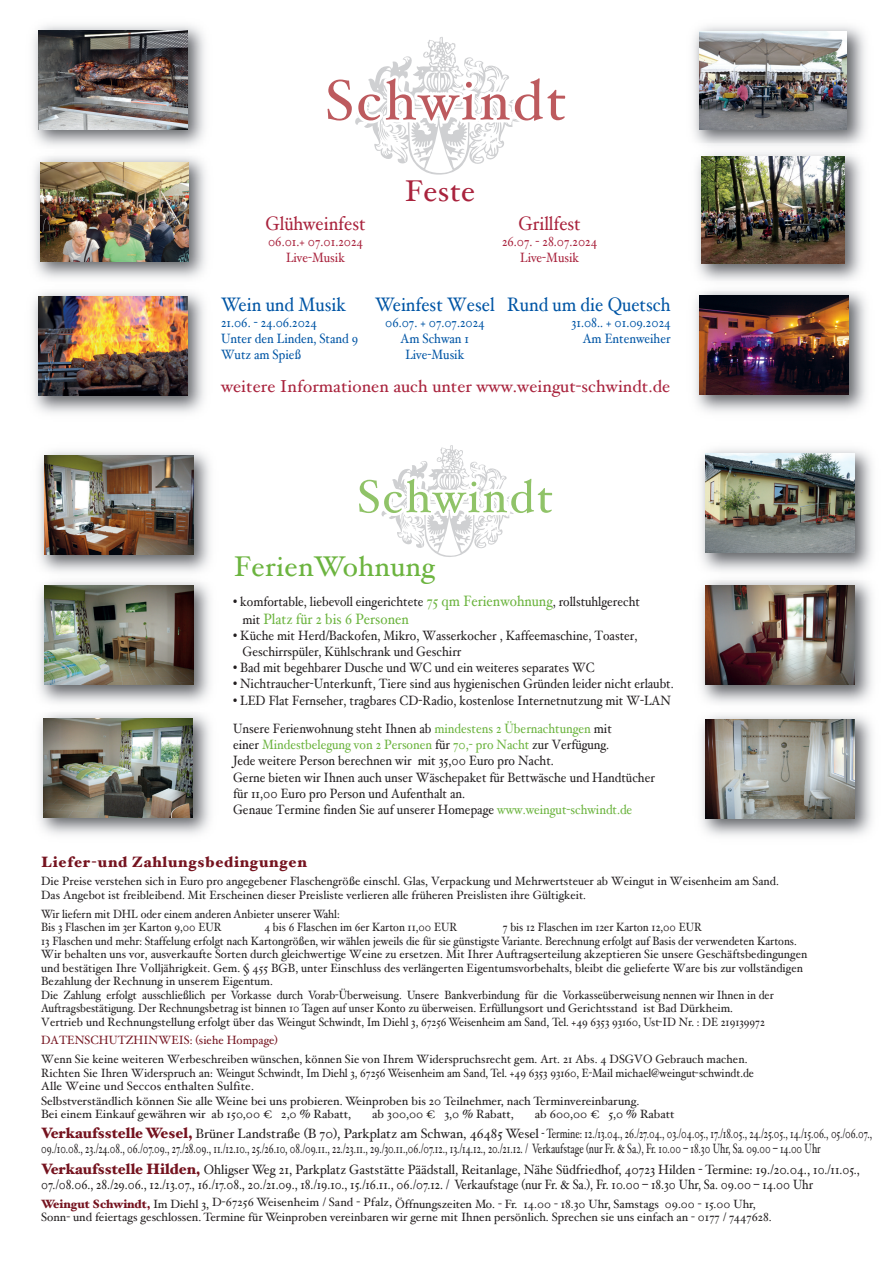
<style>
.page{position:relative;width:893px;height:1263px;background:#fff}
.page>*{position:absolute;margin:0;border:0;box-sizing:border-box;transform-origin:0 0}
.t1{font:30px "Hoefler Text";letter-spacing:.01em;color:#a9233d}
.t2{font:28.5px "Hoefler Text";letter-spacing:.01em;color:#6cb43f}
.t3{font:19.5px "Hoefler Text";color:#0155a5;scale:.9 1}
.t4{font:19.5px "Hoefler Text";color:#a9233d;scale:.9 1}
.t5{font:17.25px "Hoefler Text";letter-spacing:.005em;color:#a9233d}
.t6{font:900 15px "Hoefler Text";letter-spacing:.05em;color:#75131f}
.t7{font:15px "Hoefler Text";color:#6cb43f;scale:.9 1}
.t8{font:13.5px/16.2px "Hoefler Text";color:#231f20;scale:.9 1}
.t9{font:13.5px/15px "Hoefler Text";color:#231f20}
.t10{font:13.5px/15px "Hoefler Text";color:#231f20;scale:.93 1}
.t11{font:13.5px "Hoefler Text";color:#0155a5;scale:.9 1}
.t12{font:13.5px "Hoefler Text";color:#a9233d;scale:.9 1}
.t13{font:12px/13.5px "Hoefler Text";color:#231f20;scale:.9 1}
.t14{font:12px/13.8px "Hoefler Text";color:#231f20;scale:.95 1}
.t15{font:12px/13.5px "Hoefler Text";color:#231f20}
.t16{font:12px "Hoefler Text";letter-spacing:.005em;color:#75131f;scale:.95 1}
.s1{font-size:15px;color:#6cb43f}
.s2{font-size:13.5px;color:#231f20}
.s3{color:#6cb43f}
.s4{font-weight:900;font-size:15px;color:#75131f}
.s5{font-weight:900;color:#75131f}
</style>
<div class="page">
<svg style="left:327px;top:37px;width:239px;height:138px"></svg>
<img style="left:39px;top:451px;width:171px;height:121px">
<img style="left:44px;top:455px;width:149px;height:99px">
<img style="left:39px;top:713px;width:171px;height:122px">
<img style="left:44px;top:718px;width:149px;height:100px">
<img style="left:39px;top:582px;width:171px;height:121px">
<img style="left:44px;top:586px;width:149px;height:99px">
<img style="left:701px;top:580px;width:171px;height:123px">
<img style="left:705px;top:585px;width:149px;height:100px">
<img style="left:701px;top:449px;width:171px;height:122px">
<img style="left:705px;top:453px;width:149px;height:100px">
<img style="left:701px;top:715px;width:171px;height:121px">
<img style="left:706px;top:719px;width:149px;height:99px">
<img style="left:695px;top:291px;width:171px;height:121px">
<img style="left:700px;top:296px;width:149px;height:99px">
<img style="left:693px;top:26px;width:172px;height:255px">
<img style="left:699px;top:31px;width:148px;height:98px">
<img style="left:693px;top:143px;width:172px;height:14px">
<img style="left:701px;top:156px;width:143px;height:108px">
<img style="left:34px;top:156px;width:172px;height:123px">
<img style="left:40px;top:162px;width:149px;height:99px">
<img style="left:33px;top:292px;width:171px;height:121px">
<img style="left:38px;top:296px;width:149px;height:99px">
<img style="left:33px;top:25px;width:172px;height:121px">
<img style="left:39px;top:30px;width:149px;height:99px">
<svg style="left:359px;top:445px;width:194px;height:112px"></svg>
<h1 class="t1" style="left:405px;top:173px;width:71px">Feste</h1>
<h3 class="t4" style="left:265px;top:212px;width:113px">Glühweinfest</h3>
<h3 class="t4" style="left:519px;top:212px;width:71px">Grillfest</h3>
<p class="t12" style="left:268px;top:234px;width:107px">06.01.+ 07.01.2024</p>
<p class="t12" style="left:502px;top:234px;width:107px">26.07. - 28.07.2024</p>
<p class="t12" style="left:286px;top:250px;width:67px">Live-Musik</p>
<p class="t12" style="left:520px;top:250px;width:67px">Live-Musik</p>
<h3 class="t3" style="left:221px;top:292px;width:140px">Wein und Musik</h3>
<h3 class="t3" style="left:375px;top:292px;width:330px">Weinfest Wesel Rund um die Quetsch</h3>
<p class="t11" style="left:221px;top:314px;width:108px">21.06. - 24.06.2024</p>
<p class="t11" style="left:385px;top:314px;width:112px">06.07. + 07.07.2024</p>
<p class="t11" style="left:571px;top:314px;width:112px">31.08.. + 01.09.2024</p>
<p class="t11" style="left:221px;top:330px;width:154px">Unter den Linden, Stand 9</p>
<p class="t11" style="left:400px;top:330px;width:78px">Am Schwan 1</p>
<p class="t11" style="left:583px;top:330px;width:99px">Am Entenweiher</p>
<p class="t11" style="left:221px;top:347px;width:91px">Wutz am Spieß</p>
<p class="t11" style="left:405px;top:347px;width:67px">Live-Musik</p>
<h3 class="t5" style="left:221px;top:376px;width:451px">weitere Informationen auch unter www.weingut-schwindt.de</h3>
<h2 class="t2" style="left:234px;top:550px;width:202px">FerienWohnung</h2>
<p class="t8" style="left:233px;top:593px;width:454px">• komfortable, liebevoll eingerichtete <span class="s1">75 qm Ferienwohnung</span>, rollstuhlgerecht</p>
<p class="t7" style="left:242px;top:610px;width:186px"><span class="s2">mit</span> Platz für 2 bis 6 Personen</p>
<p class="t8" style="left:242px;top:627px;width:440px;text-indent:-9px">• Küche mit Herd/Backofen, Mikro, Wasserkocher , Kaffeemaschine, Toaster,<br>Geschirrspüler, Kühlschrank und Geschirr</p>
<p class="t8" style="left:233px;top:659px;width:403px">• Bad mit begehbarer Dusche und WC und ein weiteres separates WC</p>
<p class="t8" style="left:233px;top:676px;width:491px">• Nichtraucher-Unterkunft, Tiere sind aus hygienischen Gründen leider nicht erlaubt.</p>
<p class="t8" style="left:233px;top:686px;width:488px;line-height:28.2px">• LED Flat Fernseher, tragbares CD-Radio, kostenlose Internetnutzung mit W-LAN<br>Unsere Ferienwohnung steht Ihnen ab <span class="s3">mindestens 2 Übernachtungen</span> mit</p>
<p class="t8" style="left:233px;top:736px;width:470px">einer <span class="s3">Mindestbelegung von 2 Personen</span> für <span class="s3">70,- pro Nacht</span> zur Verfügung.<br>Jede weitere Person berechnen wir mit 35,00 Euro pro Nacht.<br>Gerne bieten wir Ihnen auch unser Wäschepaket für Bettwäsche und Handtücher für 11,00 Euro pro Person und Aufenthalt an.<br>Genaue Termine finden Sie auf unserer Homepage <span class="s3">www.weingut-schwindt.de</span></p>
<p class="t6" style="left:41px;top:853px;width:267px">Liefer-und Zahlungsbedingungen</p>
<p class="t14" style="left:41px;top:874px;width:778px">Die Preise verstehen sich in Euro pro angegebener Flaschengröße einschl. Glas, Verpackung und Mehrwertsteuer ab Weingut in Weisenheim am Sand.<br>Das Angebot ist freibleibend. Mit Erscheinen dieser Preisliste verlieren alle früheren Preislisten ihre Gültigkeit.</p>
<p class="t13" style="left:41px;top:907px;width:333px">Wir liefern mit DHL oder einem anderen Anbieter unserer Wahl:<br>Bis 3 Flaschen im 3er Karton 9,00 EUR</p>
<p class="t13" style="left:41px;top:920px;width:853px;text-indent:462px">7 bis 12 Flaschen im 12er Karton 12,00 EUR<br>13 Flaschen und mehr: Staffelung erfolgt nach Kartongrößen, wir wählen jeweils die für sie günstigste Variante. Berechnung erfolgt auf Basis der verwendeten Kartons.<br>Wir behalten uns vor, ausverkaufte Sorten durch gleichwertige Weine zu ersetzen. Mit Ihrer Auftragserteilung akzeptieren Sie unsere Geschäftsbedingungen und bestätigen Ihre Volljährigkeit. Gem. § 455 BGB, unter Einschluss des verlängerten Eigentumsvorbehalts, bleibt die gelieferte Ware bis zur vollständigen Bezahlung der Rechnung in unserem Eigentum.<br>Die Zahlung erfolgt ausschließlich per Vorkasse durch Vorab-Überweisung. Unsere Bankverbindung für die Vorkasseüberweisung nennen wir Ihnen in der Auftragsbestätigung. Der Rechnungsbetrag ist binnen 10 Tagen auf unser Konto zu überweisen. Erfüllungsort und Gerichtsstand ist Bad Dürkheim.<br>Vertrieb und Rechnungstellung erfolgt über das Weingut Schwindt, Im Diehl 3, 67256 Weisenheim am Sand, Tel. +49 6353 93160, Ust-ID Nr. : DE 219139972</p>
<p class="t16" style="left:41px;top:1033px;width:251px">DATENSCHUTZHINWEIS: (siehe Hompage)</p>
<p class="t14" style="left:41px;top:1052px;width:752px">Wenn Sie keine weiteren Werbeschreiben wünschen, können Sie von Ihrem Widerspruchsrecht gem. Art. 21 Abs. 4 DSGVO Gebrauch machen.<br>Richten Sie Ihren Widerspruch an: Weingut Schwindt, Im Diehl 3, 67256 Weisenheim am Sand, Tel. +49 6353 93160, E-Mail michael@weingut-schwindt.de Alle Weine und Seccos enthalten Sulfite.<br>Selbstverständlich können Sie alle Weine bei uns probieren. Weinproben bis 20 Teilnehmer, nach Terminvereinbarung.<br>Bei einem Einkauf gewähren wir ab 150,00 € 2,0 % Rabatt,</p>
<p class="t13" style="left:264px;top:920px;width:216px">4 bis 6 Flaschen im 6er Karton 11,00 EUR</p>
<p class="t15" style="left:372px;top:1107px;width:143px">ab 300,00 € 3,0 % Rabatt,</p>
<p class="t15" style="left:535px;top:1107px;width:141px">ab 600,00 € 5,0 % Rabatt</p>
<p class="t9" style="left:41px;top:1126px;width:832px"><span class="s4">Verkaufsstelle Wesel,</span> Brüner Landstraße (B 70), Parkplatz am Schwan, 46485 Wesel - Termine: 12./13.04., 26./27.04., 03./04.05., 17./18.05., 24./25.05., 14./15.06., 05./06.07.,<br>09./10.08., 23./24.08., 06./07.09., 27./28.09., 11./12.10., 25./26.10, 08./09.11., 22./23.11., 29./30.11.,06./07.12., 13./14.12., 20./21.12. / Verkaufstage (nur Fr. &amp; Sa.), Fr. 10.00 – 18.30 Uhr, Sa. 09.00 – 14.00 Uhr</p>
<p class="t10" style="left:41px;top:1161px;width:882px"><span class="s4">Verkaufsstelle Hilden,</span> Ohligser Weg 21, Parkplatz Gaststätte Päädstall, Reitanlage, Nähe Südfriedhof, 40723 Hilden - Termine: 19./20.04., 10./11.05.,<br>07./08.06., 28./29.06., 12./13.07., 16./17.08., 20./21.09., 18./19.10., 15./16.11., 06./07.12. / Verkaufstage (nur Fr. &amp; Sa.), Fr. 10.00 – 18.30 Uhr, Sa. 09.00 – 14.00 Uhr</p>
<p class="t15" style="left:41px;top:1196px;width:732px"><span class="s5">Weingut Schwindt,</span> Im Diehl 3, D-67256 Weisenheim / Sand - Pfalz, Öffnungszeiten Mo. - Fr. 14.00 - 18.30 Uhr, Samstags 09.00 - 15.00 Uhr,<br>Sonn- und feiertags geschlossen. Termine für Weinproben vereinbaren wir gerne mit Ihnen persönlich. Sprechen sie uns einfach an - 0177 / 7447628.</p>
</div>
